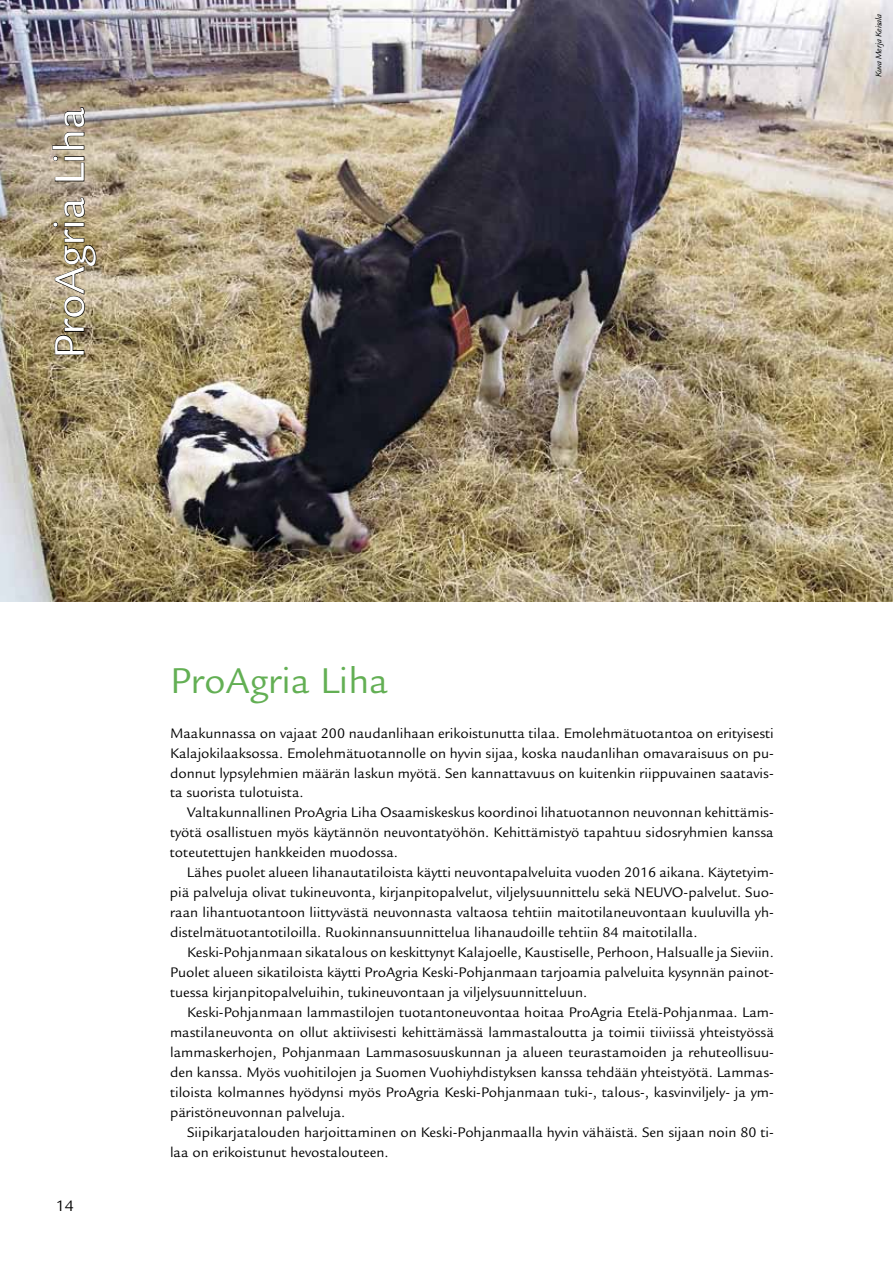
<style>
.page{position:relative;width:893px;height:1263px;background:#fff}
.page>*{position:absolute;margin:0;border:0;box-sizing:border-box;transform-origin:0 0}
.t1{font:45px "Legacy Sans";color:#fff}
.t2{font:39px "Legacy Sans";color:#63af54}
.t3{font:16.5px "Legacy Sans";color:#000}
.t4{font:15px/20px "Legacy Sans";color:#000;text-align:justify}
.t5{font:italic 9px "Legacy Sans";color:#000}
</style>
<div class="page">
<img style="left:0;top:0;width:893px;height:602px">
<hr style="left:892px;top:602px;width:1px;height:555px;background:#cbe2ea">
<svg style="left:53px;top:197px;width:44px;height:158px;background:#968869"></svg>
<svg style="left:53px;top:156px;width:32px;height:26px"></svg>
<svg style="left:52px;top:107px;width:33px;height:43px"></svg>
<h1 class="t1" style="left:44px;top:359px;width:254px;rotate:-90deg">ProAgria Liha</h1>
<p class="t5" style="left:874px;top:77px;width:65px;rotate:-90deg">Kuva Merja Keisala</p>
<p class="t3" style="left:56px;top:1197px;width:19px">14</p>
<h2 class="t2" style="left:170px;top:659px;width:220px">ProAgria Liha</h2>
<p class="t4" style="left:170px;top:723px;width:605px">Maakunnassa on vajaat 200 naudanlihaan erikoistunutta tilaa. Emolehmätuotantoa on erityisesti Kalajokilaaksossa. Emolehmätuotannolle on hyvin sijaa, koska naudanlihan omavaraisuus on pu&shy;donnut lypsylehmien määrän laskun myötä. Sen kannattavuus on kuitenkin riippuvainen saatavis&shy;ta suorista tulotuista.</p>
<p class="t4" style="left:170px;top:803px;width:605px;text-indent:17px">Valtakunnallinen ProAgria Liha Osaamiskeskus koordinoi lihatuotannon neuvonnan kehittämis&shy;työtä osallistuen myös käytännön neuvontatyöhön. Kehittämistyö tapahtuu sidosryhmien kanssa toteutettujen hankkeiden muodossa.</p>
<p class="t4" style="left:170px;top:863px;width:605px;text-indent:17px">Lähes puolet alueen lihanautatiloista käytti neuvontapalveluita vuoden 2016 aikana. Käytetyim&shy;piä palveluja olivat tukineuvonta, kirjanpitopalvelut, viljelysuunnittelu sekä NEUVO-palvelut. Suo&shy;raan lihantuotantoon liittyvästä neuvonnasta valtaosa tehtiin maitotilaneuvontaan kuuluvilla yh&shy;distelmätuotantotiloilla. Ruokinnansuunnittelua lihanaudoille tehtiin 84 maitotilalla.</p>
<p class="t4" style="left:170px;top:942px;width:605px;text-indent:17px">Keski-Pohjanmaan sikatalous on keskittynyt Kalajoelle, Kaustiselle, Perhoon, Halsualle ja Sieviin.<br>Puolet alueen sikatiloista käytti ProAgria Keski-Pohjanmaan tarjoamia palveluita kysynnän painot&shy;tuessa kirjanpitopalveluihin, tukineuvontaan ja viljelysuunnitteluun.</p>
<p class="t4" style="left:170px;top:1002px;width:605px;text-indent:17px">Keski-Pohjanmaan lammastilojen tuotantoneuvontaa hoitaa ProAgria Etelä-Pohjanmaa. Lam&shy;mastilaneuvonta on ollut aktiivisesti kehittämässä lammastaloutta ja toimii tiiviissä yhteistyössä lammaskerhojen, Pohjanmaan Lammasosuuskunnan ja alueen teurastamoiden ja rehuteollisuu&shy;den kanssa. Myös vuohitilojen ja Suomen Vuohiyhdistyksen kanssa tehdään yhteistyötä. Lammas&shy;tiloista kolmannes hyödynsi myös ProAgria Keski-Pohjanmaan tuki-, talous-, kasvinviljely- ja ym&shy;päristöneuvonnan palveluja.</p>
<p class="t4" style="left:170px;top:1122px;width:605px;text-indent:17px">Siipikarjatalouden harjoittaminen on Keski-Pohjanmaalla hyvin vähäistä. Sen sijaan noin 80 ti&shy;laa on erikoistunut hevostalouteen.</p>
</div>
